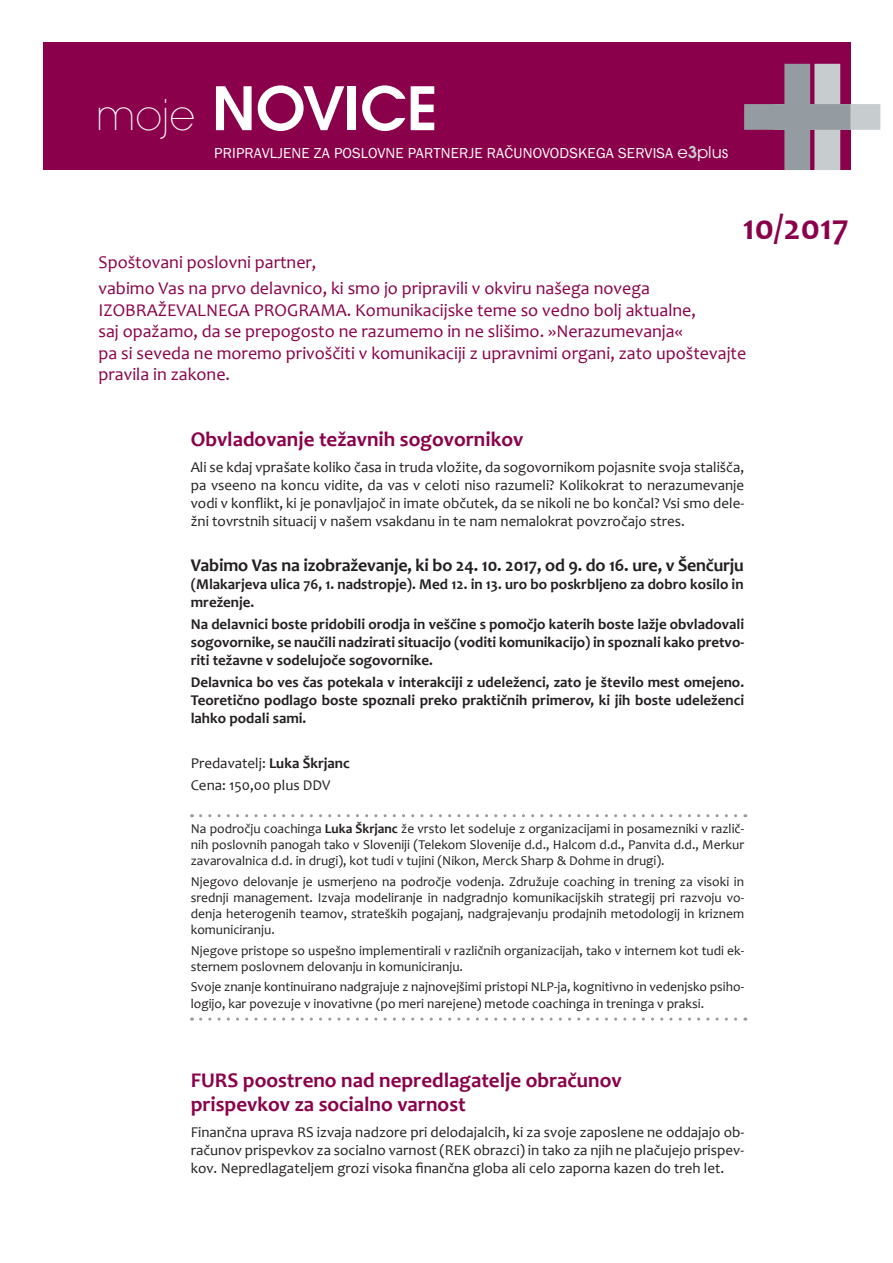
<style>
.page{position:relative;width:893px;height:1263px;background:#fff}
.page>*{position:absolute;margin:0;border:0;box-sizing:border-box;transform-origin:0 0}
.t1{font:600 65.85px "Avant Gar Got Itc TEE";color:#fff}
.t2{font:700 36px "Candara";color:#8b004a}
.t3{font:700 21px/24px "Candara";color:#8b004a}
.t4{font:18px/21.6px "Candara";color:#8b004a}
.t5{font:700 18px "Candara";letter-spacing:-.01em;color:#231f20}
.t6{font:15px/18px "Candara";color:#231f20;text-align:justify}
.t7{font:700 15px/18px "Candara";color:#231f20;text-align:justify}
.t8{font:15px "Franklin Got Itc TEE";letter-spacing:.01em;color:#fff}
.t9{font:13.5px/16.2px "Candara";color:#231f20;text-align:justify}
.s1{font-family:"Avant Gar Got Itc TEE Extr Ligh";font-weight:400;font-size:46.5px}
.s2{font-family:"Avant Gar Got Itc TEE";font-size:18px}
.s3{font-family:"Avant Gar Got Itc TEE";font-weight:600;font-size:18px;color:#c7cccf}
.s4{font-weight:700}
</style>
<div class="page">
<div style="left:43px;top:43px;width:807px;height:127px;background:#8b004a"></div>
<svg style="left:744px;top:64px;width:136px;height:106px"></svg>
<svg style="left:201px;top:814px;width:545px;height:3px"></svg>
<svg style="left:201px;top:1017px;width:545px;height:3px"></svg>
<h1 class="t1" style="left:96px;top:70px;width:343px"><span class="s1">moje</span> NOVICE</h1>
<p class="t8" style="left:214px;top:145px;width:516px">PRIPRAVLJENE ZA POSLOVNE PARTNERJE RAČUNOVODSKEGA SERVISA <span class="s2">e</span><span class="s3">3</span><span class="s2">plus</span></p>
<h2 class="t2" style="left:743px;top:204px;width:108px">10/2017</h2>
<h3 class="t4" style="left:99px;top:249px;width:553px;line-height:25.8px">Spoštovani poslovni partner,<br>vabimo Vas na prvo delavnico, ki smo jo pripravili v okviru našega novega</h3>
<p class="t4" style="left:99px;top:299px;width:649px">IZOBRAŽEVALNEGA PROGRAMA. Komunikacijske teme so vedno bolj aktualne,<br>saj opažamo, da se prepogosto ne razumemo in ne slišimo. »Nerazumevanja«<br>pa si seveda ne moremo privoščiti v komunikaciji z upravnimi organi, zato upoštevajte pravila in zakone.</p>
<h3 class="t3" style="left:191px;top:427px;width:334px">Obvladovanje težavnih sogovornikov</h3>
<p class="t6" style="left:191px;top:458px;width:555px">Ali se kdaj vprašate koliko časa in truda vložite, da sogovornikom pojasnite svoja stališča, pa vseeno na koncu vidite, da vas v celoti niso razumeli? Kolikokrat to nerazumevanje vodi v konflikt, ki je ponavljajoč in imate občutek, da se nikoli ne bo končal? Vsi smo dele&shy;žni tovrstnih situacij v našem vsakdanu in te nam nemalokrat povzročajo stres.</p>
<h3 class="t5" style="left:191px;top:554px;width:555px">Vabimo Vas na izobraževanje, ki bo 24. 10. 2017, od 9. do 16. ure, v Šenčurju</h3>
<p class="t7" style="left:191px;top:575px;width:554px">(Mlakarjeva ulica 76, 1. nadstropje). Med 12. in 13. uro bo poskrbljeno za dobro kosilo in mreženje.</p>
<p class="t7" style="left:191px;top:615px;width:555px">Na delavnici boste pridobili orodja in veščine s pomočjo katerih boste lažje obvladovali sogovornike, se naučili nadzirati situacijo (voditi komunikacijo) in spoznali kako pretvo&shy;riti težavne v sodelujoče sogovornike.</p>
<p class="t7" style="left:191px;top:673px;width:555px">Delavnica bo ves čas potekala v interakciji z udeleženci, zato je število mest omejeno.<br>Teoretično podlago boste spoznali preko praktičnih primerov, ki jih boste udeleženci lahko podali sami.</p>
<p class="t6" style="left:191px;top:752px;width:161px;line-height:22.2px">Predavatelj: <span class="s4">Luka Škrjanc<br></span>Cena: 150,00 plus DDV</p>
<p class="t9" style="left:191px;top:820px;width:555px">Na področju coachinga <span class="s4">Luka Škrjanc</span> že vrsto let sodeluje z organizacijami in posamezniki v različ&shy;nih poslovnih panogah tako v Sloveniji (Telekom Slovenije d.d., Halcom d.d., Panvita d.d., Merkur zavarovalnica d.d. in drugi), kot tudi v tujini (Nikon, Merck Sharp &amp; Dohme in drugi).</p>
<p class="t9" style="left:191px;top:873px;width:555px">Njegovo delovanje je usmerjeno na področje vodenja. Združuje coaching in trening za visoki in srednji management. Izvaja modeliranje in nadgradnjo komunikacijskih strategij pri razvoju vo&shy;denja heterogenih teamov, strateških pogajanj, nadgrajevanju prodajnih metodologij in kriznem komuniciranju.</p>
<p class="t9" style="left:191px;top:942px;width:555px">Njegove pristope so uspešno implementirali v različnih organizacijah, tako v internem kot tudi ek&shy;sternem poslovnem delovanju in komuniciranju.</p>
<p class="t9" style="left:191px;top:979px;width:555px">Svoje znanje kontinuirano nadgrajuje z najnovejšimi pristopi NLP-ja, kognitivno in vedenjsko psiho&shy;logijo, kar povezuje v inovativne (po meri narejene) metode coachinga in treninga v praksi.</p>
<h3 class="t3" style="left:191px;top:1068px;width:432px">FURS poostreno nad nepredlagatelje obračunov prispevkov za socialno varnost</h3>
<p class="t6" style="left:191px;top:1123px;width:555px">Finančna uprava RS izvaja nadzore pri delodajalcih, ki za svoje zaposlene ne oddajajo ob&shy;računov prispevkov za socialno varnost (REK obrazci) in tako za njih ne plačujejo prispev&shy;kov. Nepredlagateljem grozi visoka finančna globa ali celo zaporna kazen do treh let.</p>
</div>
